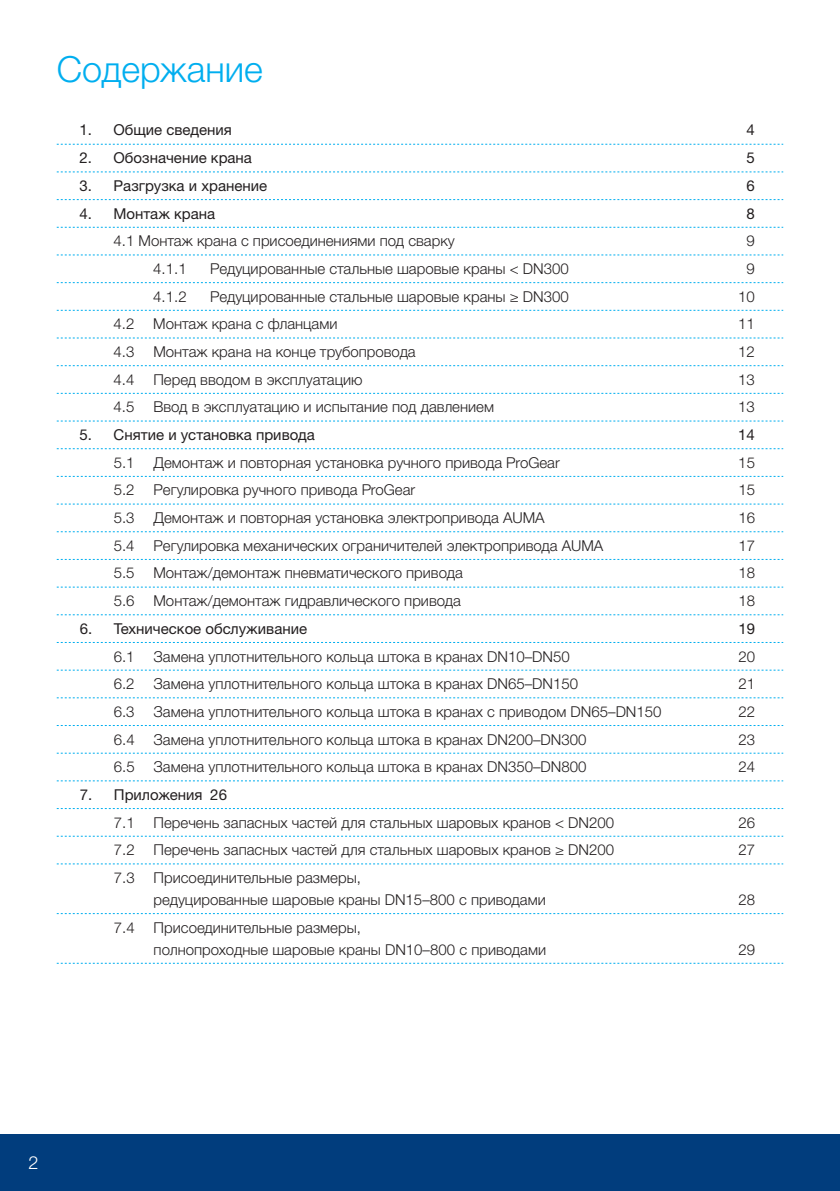
<style>
.page{position:relative;width:840px;height:1191px;background:#fff}
.page>*{position:absolute;margin:0;border:0;box-sizing:border-box;transform-origin:0 0}
.t1{font:300 36px "Helvetica Neue LTW1 G";color:#00aeef}
.t2{font:300 18px "Helvetica Neue LTW1 G";color:#fff}
.t3{font:300 15px/22px "Helvetica Neue LTW1 G";color:#231f20}
.t4{font:15px "Helvetica Neue LTW1 G";color:#231f20}
</style>
<div class="page">
<div style="left:0;top:1134px;width:839px;height:57px;background:#013d7d"></div>
<hr style="left:839px;top:1134px;width:1px;height:57px;background:#013d7d">
<svg style="left:57px;top:144px;width:725px;height:1px"></svg>
<svg style="left:57px;top:172px;width:725px;height:1px"></svg>
<svg style="left:57px;top:199px;width:725px;height:1px"></svg>
<svg style="left:57px;top:227px;width:725px;height:1px"></svg>
<svg style="left:57px;top:255px;width:725px;height:1px"></svg>
<svg style="left:57px;top:282px;width:725px;height:1px"></svg>
<svg style="left:57px;top:310px;width:725px;height:1px"></svg>
<svg style="left:57px;top:338px;width:725px;height:1px"></svg>
<svg style="left:57px;top:365px;width:725px;height:1px"></svg>
<svg style="left:57px;top:393px;width:725px;height:1px"></svg>
<svg style="left:57px;top:421px;width:725px;height:1px"></svg>
<svg style="left:57px;top:448px;width:725px;height:1px"></svg>
<svg style="left:57px;top:476px;width:725px;height:1px"></svg>
<svg style="left:57px;top:504px;width:725px;height:1px"></svg>
<svg style="left:57px;top:531px;width:725px;height:1px"></svg>
<svg style="left:57px;top:559px;width:725px;height:1px"></svg>
<svg style="left:57px;top:587px;width:725px;height:1px"></svg>
<svg style="left:57px;top:614px;width:725px;height:1px"></svg>
<svg style="left:57px;top:642px;width:725px;height:1px"></svg>
<svg style="left:57px;top:670px;width:725px;height:1px"></svg>
<svg style="left:57px;top:697px;width:725px;height:1px"></svg>
<svg style="left:57px;top:725px;width:725px;height:1px"></svg>
<svg style="left:57px;top:753px;width:725px;height:1px"></svg>
<svg style="left:57px;top:780px;width:725px;height:1px"></svg>
<svg style="left:57px;top:808px;width:725px;height:1px"></svg>
<svg style="left:57px;top:836px;width:725px;height:1px"></svg>
<svg style="left:57px;top:863px;width:725px;height:1px"></svg>
<svg style="left:57px;top:913px;width:725px;height:1px"></svg>
<svg style="left:57px;top:963px;width:725px;height:1px"></svg>
<h1 class="t1" style="left:57px;top:48px;width:207px">Содержание</h1>
<p class="t4" style="left:79px;top:121px;width:154px">1. Общие сведения</p>
<p class="t4" style="left:746px;top:121px;width:10px">4</p>
<p class="t4" style="left:79px;top:149px;width:174px">2. Обозначение крана</p>
<p class="t4" style="left:746px;top:149px;width:10px">5</p>
<p class="t4" style="left:79px;top:176px;width:189px">3. Разгрузка и хранение</p>
<p class="t4" style="left:746px;top:176px;width:10px">6</p>
<p class="t4" style="left:79px;top:204px;width:137px">4. Монтаж крана</p>
<p class="t4" style="left:746px;top:204px;width:10px">8</p>
<p class="t3" style="left:113px;top:230px;width:342px">4.1 Монтаж крана с присоединениями под сварку</p>
<p class="t3" style="left:746px;top:230px;width:10px">9</p>
<p class="t3" style="left:153px;top:257px;width:35px">4.1.1</p>
<p class="t3" style="left:210px;top:257px;width:360px">Редуцированные стальные шаровые краны &lt; DN300</p>
<p class="t3" style="left:746px;top:257px;width:10px">9</p>
<p class="t3" style="left:153px;top:285px;width:35px">4.1.2</p>
<p class="t3" style="left:210px;top:285px;width:360px">Редуцированные стальные шаровые краны ≥ DN300</p>
<p class="t3" style="left:737px;top:285px;width:18px">10</p>
<p class="t3" style="left:113px;top:313px;width:22px">4.2</p>
<p class="t3" style="left:153px;top:313px;width:185px">Монтаж крана с фланцами</p>
<p class="t3" style="left:737px;top:313px;width:18px">11</p>
<p class="t3" style="left:113px;top:340px;width:22px">4.3</p>
<p class="t3" style="left:153px;top:340px;width:264px">Монтаж крана на конце трубопровода</p>
<p class="t3" style="left:737px;top:340px;width:18px">12</p>
<p class="t3" style="left:113px;top:368px;width:22px">4.4</p>
<p class="t3" style="left:153px;top:368px;width:210px">Перед вводом в эксплуатацию</p>
<p class="t3" style="left:737px;top:368px;width:18px">13</p>
<p class="t3" style="left:114px;top:396px;width:22px">4.5</p>
<p class="t3" style="left:153px;top:396px;width:342px">Ввод в эксплуатацию и испытание под давлением</p>
<p class="t3" style="left:737px;top:396px;width:18px">13</p>
<p class="t4" style="left:80px;top:425px;width:236px">5. Снятие и установка привода</p>
<p class="t4" style="left:737px;top:425px;width:18px">14</p>
<p class="t3" style="left:114px;top:451px;width:22px">5.1</p>
<p class="t3" style="left:153px;top:451px;width:407px">Демонтаж и повторная установка ручного привода ProGear</p>
<p class="t3" style="left:737px;top:451px;width:18px">15</p>
<p class="t3" style="left:114px;top:479px;width:22px">5.2</p>
<p class="t3" style="left:153px;top:479px;width:263px">Регулировка ручного привода ProGear</p>
<p class="t3" style="left:738px;top:479px;width:18px">15</p>
<p class="t3" style="left:114px;top:506px;width:22px">5.3</p>
<p class="t3" style="left:153px;top:506px;width:392px">Демонтаж и повторная установка электропривода AUMA</p>
<p class="t3" style="left:738px;top:506px;width:18px">16</p>
<p class="t3" style="left:114px;top:534px;width:22px">5.4</p>
<p class="t3" style="left:153px;top:534px;width:451px">Регулировка механических ограничителей электропривода AUMA</p>
<p class="t3" style="left:738px;top:534px;width:18px">17</p>
<p class="t3" style="left:114px;top:562px;width:22px">5.5</p>
<p class="t3" style="left:153px;top:562px;width:311px">Монтаж/демонтаж пневматического привода</p>
<p class="t3" style="left:738px;top:562px;width:18px">18</p>
<p class="t3" style="left:114px;top:590px;width:22px">5.6</p>
<p class="t3" style="left:153px;top:590px;width:309px">Монтаж/демонтаж гидравлического привода</p>
<p class="t3" style="left:738px;top:590px;width:18px">18</p>
<p class="t4" style="left:80px;top:619px;width:229px">6. Техническое обслуживание</p>
<p class="t4" style="left:738px;top:619px;width:18px">19</p>
<p class="t3" style="left:114px;top:645px;width:22px">6.1</p>
<p class="t3" style="left:153px;top:645px;width:417px">Замена уплотнительного кольца штока в кранах DN10–DN50</p>
<p class="t3" style="left:738px;top:645px;width:18px">20</p>
<p class="t3" style="left:114px;top:673px;width:22px">6.2</p>
<p class="t3" style="left:153px;top:673px;width:426px">Замена уплотнительного кольца штока в кранах DN65–DN150</p>
<p class="t3" style="left:738px;top:673px;width:18px">21</p>
<p class="t3" style="left:114px;top:700px;width:22px">6.3</p>
<p class="t3" style="left:153px;top:700px;width:509px">Замена уплотнительного кольца штока в кранах с приводом DN65–DN150</p>
<p class="t3" style="left:738px;top:700px;width:18px">22</p>
<p class="t3" style="left:114px;top:728px;width:22px">6.4</p>
<p class="t3" style="left:153px;top:728px;width:434px">Замена уплотнительного кольца штока в кранах DN200–DN300</p>
<p class="t3" style="left:738px;top:728px;width:18px">23</p>
<p class="t3" style="left:114px;top:756px;width:22px">6.5</p>
<p class="t3" style="left:153px;top:756px;width:434px">Замена уплотнительного кольца штока в кранах DN350–DN800</p>
<p class="t3" style="left:738px;top:756px;width:18px">24</p>
<p class="t4" style="left:80px;top:785px;width:149px">7. Приложения 26</p>
<p class="t3" style="left:114px;top:811px;width:22px">7.1</p>
<p class="t3" style="left:153px;top:811px;width:462px">Перечень запасных частей для стальных шаровых кранов &lt; DN200</p>
<p class="t3" style="left:738px;top:811px;width:18px">26</p>
<p class="t3" style="left:114px;top:839px;width:22px">7.2</p>
<p class="t3" style="left:153px;top:839px;width:462px">Перечень запасных частей для стальных шаровых кранов ≥ DN200</p>
<p class="t3" style="left:738px;top:839px;width:18px">27</p>
<p class="t3" style="left:114px;top:866px;width:22px">7.3</p>
<p class="t3" style="left:153px;top:866px;width:393px">Присоединительные размеры,<br>редуцированные шаровые краны DN15–800 с приводами</p>
<p class="t3" style="left:738px;top:888px;width:18px">28</p>
<p class="t3" style="left:114px;top:916px;width:22px">7.4</p>
<p class="t3" style="left:153px;top:916px;width:394px">Присоединительные размеры,<br>полнопроходные шаровые краны DN10–800 с приводами</p>
<p class="t3" style="left:738px;top:938px;width:18px">29</p>
<p class="t2" style="left:28px;top:1151px;width:12px">2</p>
</div>
